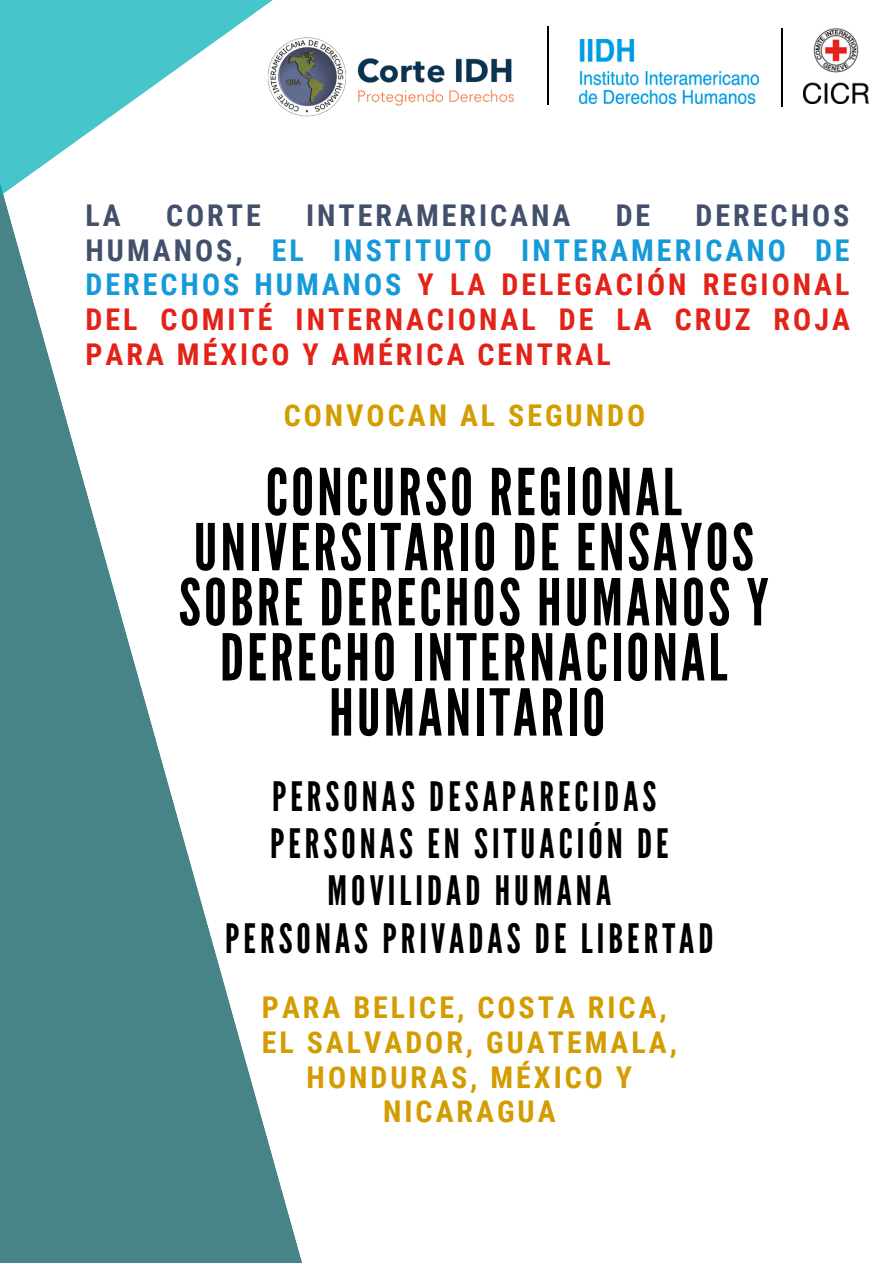
<style>
.page{position:relative;width:893px;height:1264px;background:#fff}
.page>*{position:absolute;margin:0;border:0;box-sizing:border-box;transform-origin:0 0}
.t1{font:64.5px/55.1px "League Gothic";letter-spacing:.05em;color:#000;text-align:center}
.t2{font:40.5px/47.2px "League Gothic";letter-spacing:.1em;color:#000;text-align:center}
.t3{font:700 30px/34.8px "Roboto Condensed";letter-spacing:.1em;color:#e32218;text-align:justify}
.t4{font:700 30px/34.8px "Roboto Condensed";letter-spacing:.1em;color:#d39c00;text-align:center}
.t5{font:700 30px "Roboto Condensed";letter-spacing:.1em;color:#42506c}
.s1{color:#42506c}
.s2{color:#159ad9}
</style>
<div class="page">
<svg style="left:0;top:302px;width:302px;height:960px;fill:#468488"></svg>
<svg style="left:0;top:0;width:273px;height:302px"></svg>
<img style="left:803px;top:28px;width:65px;height:75px">
<img style="left:259px;top:28px;width:255px;height:99px">
<img style="left:579px;top:39px;width:179px;height:64px">
<hr style="left:781px;top:28px;width:1px;height:79px;background:#000">
<hr style="left:547px;top:26px;width:2px;height:79px;background:#000">
<p class="t5" style="left:86px;top:198px;width:37px">LA</p>
<p class="t5" style="left:166px;top:198px;width:96px">CORTE</p>
<p class="t5" style="left:306px;top:198px;width:266px">INTERAMERICANA</p>
<p class="t5" style="left:615px;top:198px;width:36px">DE</p>
<p class="t3" style="left:86px;top:198px;width:765px;text-indent:610px"><span class="s1">DERECHOS HUMANOS,</span> <span class="s2">EL INSTITUTO INTERAMERICANO DE DERECHOS HUMANOS</span> Y LA DELEGACIÓN REGIONAL DEL COMITÉ INTERNACIONAL DE LA CRUZ ROJA PARA MÉXICO Y AMÉRICA CENTRAL</p>
<p class="t4" style="left:284px;top:398px;width:363px">CONVOCAN AL SEGUNDO</p>
<h1 class="t1" style="left:179px;top:466px;width:591px">CONCURSO REGIONAL<br>UNIVERSITARIO DE ENSAYOS<br>SOBRE DERECHOS HUMANOS Y<br>DERECHO INTERNACIONAL<br>HUMANITARIO</h1>
<h2 class="t2" style="left:225px;top:773px;width:489px">PERSONAS DESAPARECIDAS<br>PERSONAS EN SITUACIÓN DE<br>MOVILIDAD HUMANA<br>PERSONAS PRIVADAS DE LIBERTAD</h2>
<p class="t4" style="left:262px;top:990px;width:417px">PARA BELICE, COSTA RICA,<br>EL SALVADOR, GUATEMALA,<br>HONDURAS, MÉXICO Y<br>NICARAGUA</p>
</div>
